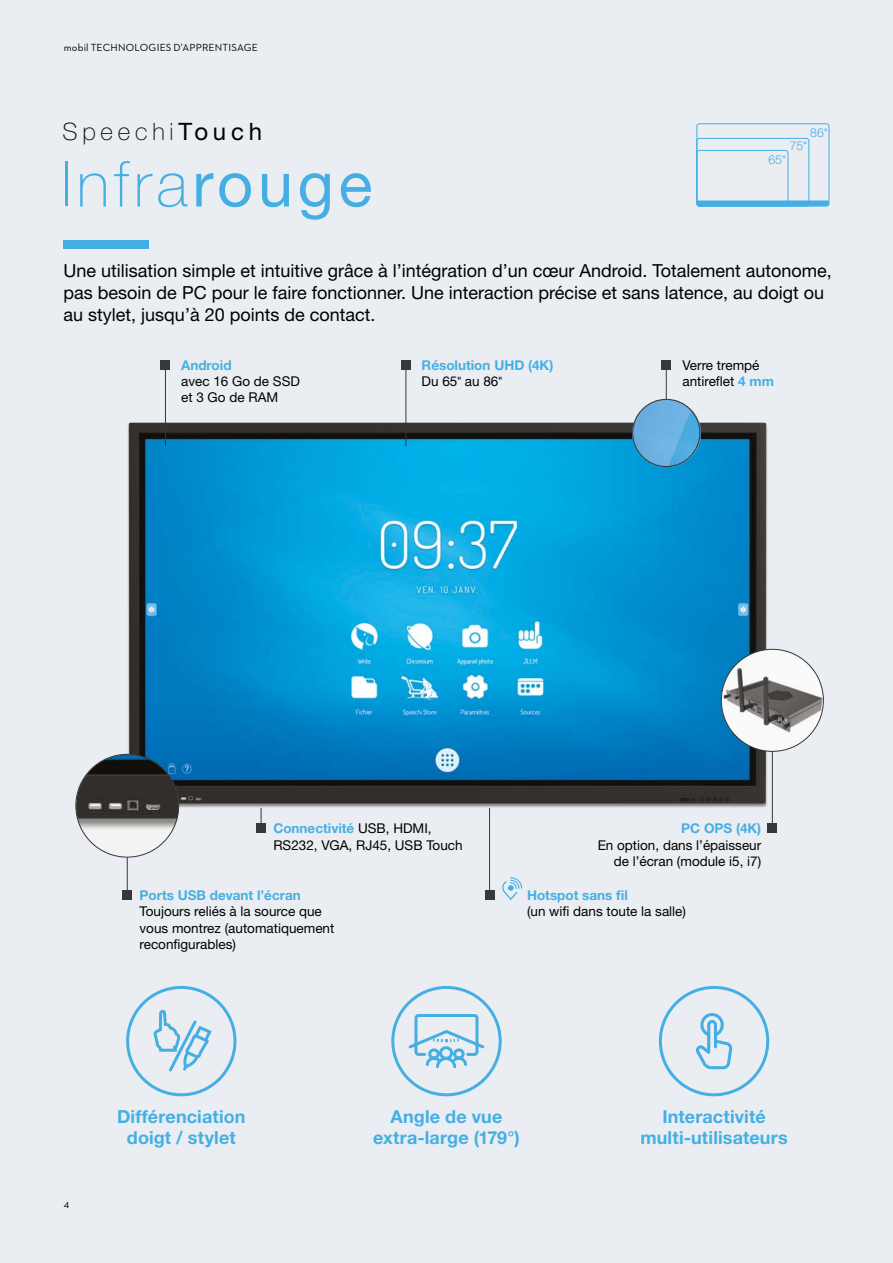
<style>
.page{position:relative;width:893px;height:1263px;background:#eaedf1}
.page>*{position:absolute;margin:0;border:0;box-sizing:border-box;transform-origin:0 0}
.t1{font:100 63px "Helvetica Neue LT Std";letter-spacing:.075em;color:#45afe4}
.t2{font:100 24px "Helvetica Neue LT Std";letter-spacing:.2em;color:#000}
.t3{font:18px/21.6px "Helvetica Neue LT Std";color:#000}
.t4{font:700 18px/21px "Helvetica Neue LT Std";letter-spacing:.005em;color:#45afe4;text-align:center}
.t5{font:13.5px/16.2px "Helvetica Neue LT Std";color:#000}
.t6{font:700 13.5px/16.2px "Helvetica Neue LT Std";color:#45afe4}
.t7{font:300 12.3px "Helvetica Neue LT Std";color:#45afe4}
.t8{font:10.5px "Neutraface 2 Text";letter-spacing:.015em;color:#000}
.s1{font-weight:400}
.s2{font-family:"Neutraface 2 Text";font-weight:400}
.s3{font-weight:400;color:#000}
.s4{font-family:"Neutraface 2 Text";font-weight:400;color:#000}
.s5{font-weight:700;color:#45afe4}
</style>
<div class="page">
<img style="left:75px;top:360px;width:749px;height:540px">
<div style="left:64px;top:240px;width:85px;height:8px;background:#45afe4"></div>
<hr style="left:165px;top:365px;width:1px;height:81px;background:#38383a">
<hr style="left:406px;top:365px;width:1px;height:81px;background:#38383a">
<hr style="left:666px;top:365px;width:1px;height:81px;background:#38383a">
<hr style="left:772px;top:747px;width:1px;height:81px;background:#38383a">
<hr style="left:127px;top:794px;width:1px;height:100px;background:#38383a">
<svg style="left:261px;top:808px;width:1px;height:15px"></svg>
<hr style="left:489px;top:808px;width:1px;height:86px;background:#38383a">
<div style="left:161px;top:360px;width:9px;height:9px;background:#38383a"></div>
<div style="left:401px;top:360px;width:10px;height:9px;background:#38383a"></div>
<div style="left:662px;top:360px;width:9px;height:9px;background:#38383a"></div>
<div style="left:768px;top:823px;width:9px;height:9px;background:#38383a"></div>
<div style="left:123px;top:890px;width:9px;height:9px;background:#38383a"></div>
<div style="left:256px;top:823px;width:10px;height:9px;background:#38383a"></div>
<div style="left:485px;top:890px;width:9px;height:9px;background:#38383a"></div>
<div style="left:696px;top:138px;width:113px;height:68px;border:1px solid #45afe4;border-radius:3px"></div>
<svg style="left:698px;top:200px;width:131px;height:6px"></svg>
<div style="left:696px;top:150px;width:92px;height:56px;border:1px solid #45afe4;border-radius:3px"></div>
<div style="left:696px;top:123px;width:133px;height:83px;border:1px solid #45afe4;border-radius:3px"></div>
<div style="left:126px;top:986px;width:110px;height:110px;border:3px solid #45afe4;border-radius:50%"></div>
<div style="left:391px;top:986px;width:111px;height:110px;border:3px solid #45afe4;border-radius:50%"></div>
<div style="left:659px;top:986px;width:110px;height:110px;border:3px solid #45afe4;border-radius:50%"></div>
<svg style="left:153px;top:1010px;width:59px;height:62px"></svg>
<svg style="left:502px;top:877px;width:20px;height:23px"></svg>
<svg style="left:695px;top:1013px;width:38px;height:57px"></svg>
<svg style="left:408px;top:1014px;width:77px;height:55px"></svg>
<div style="left:721px;top:649px;width:102px;height:102px;background:#f8f9f9;border-radius:50%"></div>
<img style="left:721px;top:667px;width:102px;height:66px">
<img style="left:632px;top:399px;width:68px;height:68px">
<div style="left:632px;top:399px;width:68px;height:68px;border:1px solid #373636;border-radius:50%"></div>
<img style="left:76px;top:754px;width:103px;height:103px;border-radius:51px">
<p class="t8" style="left:64px;top:41px;width:196px">mobil TECHNOLOGIES D’APPRENTISAGE</p>
<h2 class="t2" style="left:63px;top:118px;width:201px">Speechi<span class="s1">Touch</span></h2>
<h1 class="t1" style="left:61px;top:148px;width:313px">Infra<span class="s1">rouge</span></h1>
<p class="t7" style="left:810px;top:125px;width:19px">86<span class="s2">"</span></p>
<p class="t7" style="left:790px;top:138px;width:19px">75<span class="s2">"</span></p>
<p class="t7" style="left:768px;top:152px;width:19px">65<span class="s2">"</span></p>
<h3 class="t3" style="left:64px;top:260px;width:770px">Une utilisation simple et intuitive grâce à l’intégration d’un cœur Android. Totalement autonome, pas besoin de PC pour le faire fonctionner. Une interaction précise et sans latence, au doigt ou au stylet, jusqu’à 20 points de contact.</h3>
<p class="t6" style="left:181px;top:356px;width:52px">Android</p>
<p class="t5" style="left:181px;top:373px;width:120px">avec 16 Go de SSD et 3 Go de RAM</p>
<p class="t6" style="left:422px;top:356px;width:133px">Résolution UHD (4K)<br><span class="s3">Du 65</span><span class="s4">"</span> <span class="s3">au 86</span><span class="s4">"</span></p>
<p class="t5" style="left:682px;top:356px;width:93px">Verre trempé antireflet <span class="s5">4 mm</span></p>
<p class="t5" style="left:273px;top:820px;width:191px"><span class="s5">Connectivité</span> USB, HDMI,<br>RS232, VGA, RJ45, USB Touch</p>
<p class="t6" style="left:139px;top:887px;width:163px">Ports USB devant l’écran</p>
<p class="t5" style="left:139px;top:903px;width:196px">Toujours reliés à la source que vous montrez (automatiquement reconfigurables)</p>
<p class="t6" style="left:681px;top:820px;width:82px">PC OPS (4K)</p>
<p class="t5" style="left:598px;top:836px;width:165px;text-align:right">En option, dans l’épaisseur de l’écran (module i5, i7)</p>
<p class="t6" style="left:527px;top:887px;width:102px">Hotspot sans fil</p>
<p class="t5" style="left:527px;top:903px;width:161px">(un wifi dans toute la salle)</p>
<p class="t8" style="left:64px;top:1197px;width:7px">4</p>
<h3 class="t4" style="left:117px;top:1105px;width:130px">Différenciation doigt / stylet</h3>
<h3 class="t4" style="left:373px;top:1105px;width:148px">Angle de vue extra-large (179°)</h3>
<h3 class="t4" style="left:640px;top:1105px;width:149px">Interactivité multi-utilisateurs</h3>
</div>
